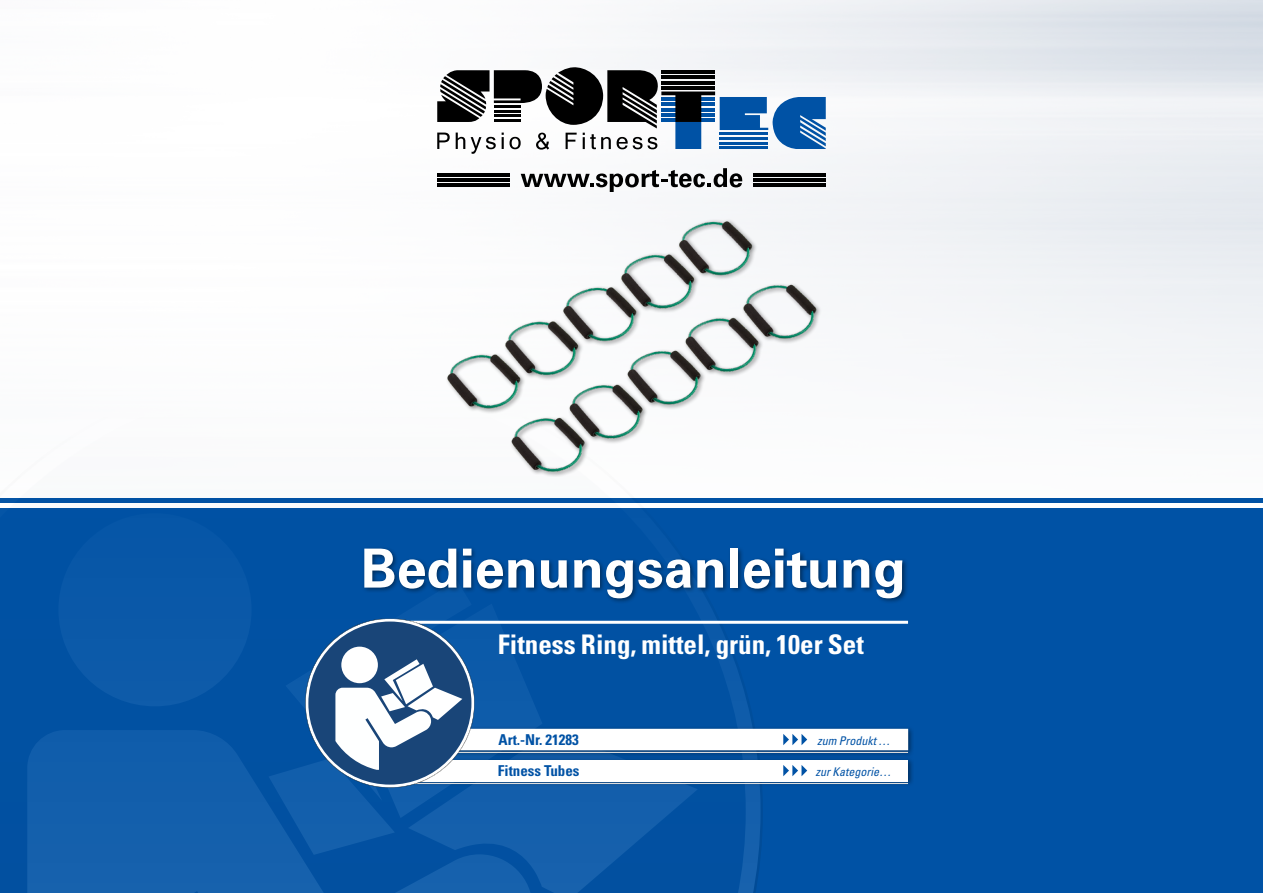
<style>
.page{position:relative;width:1263px;height:893px;background:#fff}
.page>*{position:absolute;margin:0;border:0;box-sizing:border-box;transform-origin:0 0}
.t1{font:700 54px "Univers LT Std";color:#fff}
.t2{font:700 condensed 27px "Univers LT Std";color:#fff}
.t3{font:700 condensed 15px "Univers LT Std";color:#0052a5}
.t4{font:italic condensed 12px "Univers LT Std";color:#0052a5}
</style>
<div class="page">
<img style="left:437px;top:0;width:826px;height:499px">
<svg style="left:437px;top:67px;width:389px;height:87px"></svg>
<svg style="left:521px;top:168px;width:221px;height:23px"></svg>
<hr style="left:753px;top:174px;width:73px;height:3px;background:#000">
<hr style="left:753px;top:179px;width:73px;height:3px;background:#000">
<hr style="left:753px;top:184px;width:73px;height:3px;background:#000">
<hr style="left:437px;top:174px;width:72px;height:3px;background:#000">
<hr style="left:437px;top:179px;width:72px;height:3px;background:#000">
<hr style="left:437px;top:184px;width:72px;height:3px;background:#000">
<div style="left:0;top:499px;width:1263px;height:394px;background:#0052a5"></div>
<hr style="left:0;top:504px;width:1263px;height:4px;background:#fff">
<svg style="left:746px;top:490px;width:17px;height:403px"></svg>
<svg style="left:0;top:490px;width:746px;height:403px"></svg>
<div style="left:58px;top:513px;width:194px;height:193px;background:#0a58a8;border-radius:50%"></div>
<svg style="left:27px;top:730px;width:381px;height:163px;fill:#135fac"></svg>
<svg style="left:408px;top:787px;width:290px;height:106px;fill:#145fac"></svg>
<hr style="left:382px;top:621px;width:526px;height:3px;background:#fff">
<div style="left:445px;top:749px;width:469px;height:10px;background:#000;opacity:.4"></div>
<div style="left:409px;top:726px;width:505px;height:30px;background:#000;opacity:.4"></div>
<div style="left:413px;top:729px;width:495px;height:21px;background:#fff"></div>
<svg style="left:783px;top:734px;width:24px;height:11px"></svg>
<div style="left:409px;top:757px;width:505px;height:30px;background:#000;opacity:.4"></div>
<div style="left:413px;top:760px;width:495px;height:21px;background:#fff"></div>
<div style="left:362px;top:545px;width:547px;height:59px;background:#000;opacity:.46"></div>
<svg style="left:783px;top:765px;width:24px;height:11px"></svg>
<svg style="left:269px;top:580px;width:273px;height:275px"></svg>
<img style="left:437px;top:200px;width:398px;height:290px">
<h1 class="t1" style="left:361px;top:537px;width:547px">Bedienungsanleitung</h1>
<p class="t2" style="left:498px;top:627px;width:367px">Fitness Ring, mittel, grün, 10er Set</p>
<p class="t3" style="left:499px;top:730px;width:82px">Art.-Nr. 21283</p>
<p class="t4" style="left:817px;top:733px;width:75px">zum Produkt …</p>
<p class="t3" style="left:498px;top:761px;width:83px">Fitness Tubes</p>
<p class="t4" style="left:815px;top:764px;width:77px">zur Kategorie…</p>
</div>
